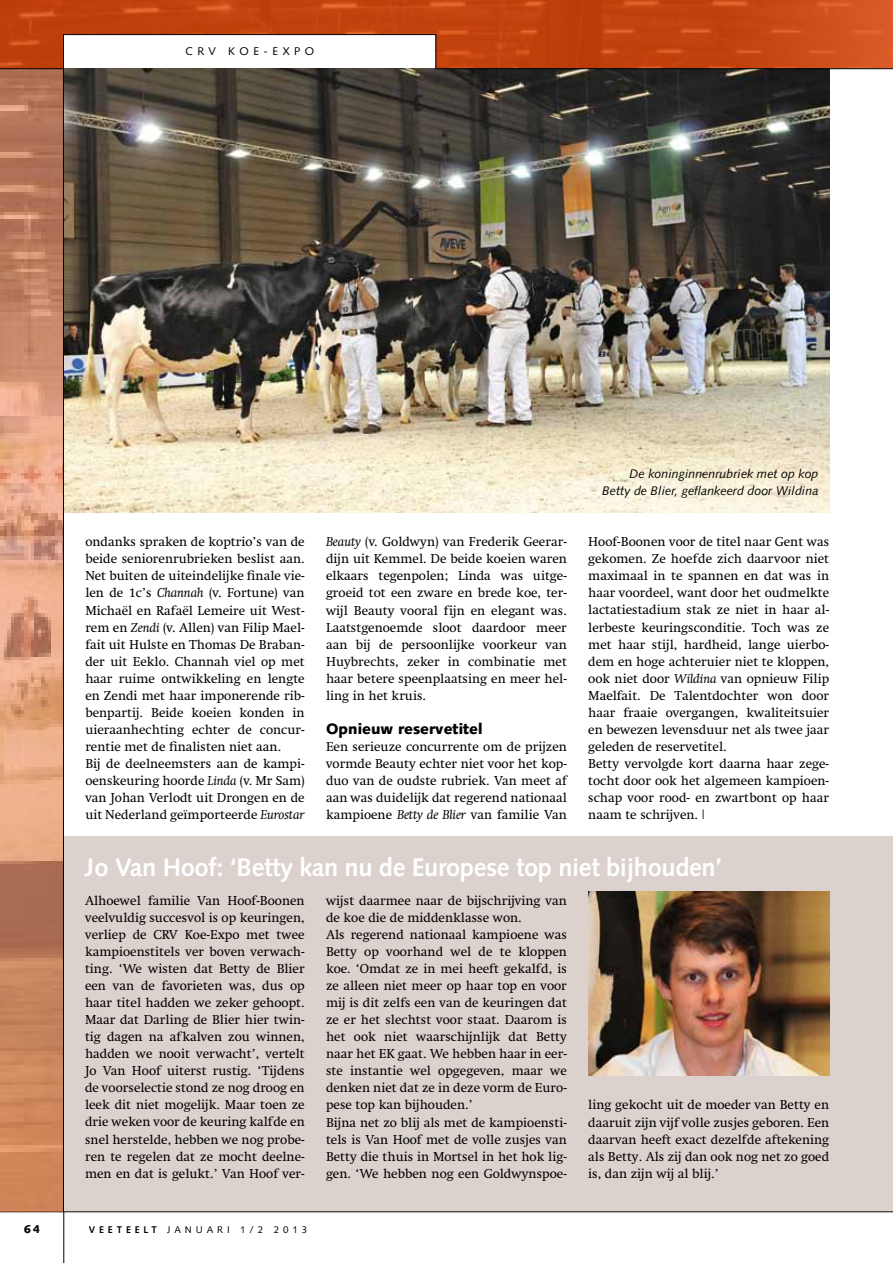
<style>
.page{position:relative;width:893px;height:1263px;background:#fff}
.page>*{position:absolute;margin:0;border:0;box-sizing:border-box;transform-origin:0 0}
.t1{font:700 25.5px "Syntax LT Pro";letter-spacing:-.015em;color:#fff}
.t2{font:900 15px "Syntax LT Pro";color:#000}
.t3{font:13.2px/17.1px "Swift LT Pro";color:#000;text-align:justify}
.t4{font:italic 12.45px/17.1px "Syntax LT Pro";color:#000;text-align:right}
.t5{font:11.25px "Syntax LT Pro";letter-spacing:.4em;color:#000}
.t6{font:900 11.25px "Syntax LT Pro";color:#000}
.t7{font:9.75px "Syntax LT Pro";letter-spacing:.4em;color:#000}
.s1{font-style:italic}
.s2{font-family:"Univers LT Pro 45";font-weight:300}
.s3{font-weight:700}
</style>
<div class="page">
<div style="left:64px;top:836px;width:829px;height:375px;background:#dbd1cd"></div>
<img style="left:588px;top:891px;width:241px;height:184px">
<img style="left:64px;top:69px;width:765px;height:443px">
<svg style="left:0;top:1211px;width:893px;height:52px"></svg>
<hr style="left:63px;top:1212px;width:1px;height:51px;background:#000">
<svg style="left:0;top:69px;width:63px;height:1143px;background:#ce8f6e"></svg>
<hr style="left:63px;top:68px;width:1px;height:1144px;background:#000">
<svg style="left:0;top:0;width:893px;height:69px"></svg>
<p class="t5" style="left:185px;top:45px;width:130px">CRV KOE-EXPO</p>
<p class="t3" style="left:85px;top:533px;width:221px;text-align:left">ondanks spraken de koptrio’s van de beide seniorenrubrieken beslist aan.<br>Net buiten de uiteindelijke finale vie&shy;len de 1c’s <span class="s1">Channah</span> (v. Fortune) van Michaël en Rafaël Lemeire uit West&shy;rem en <span class="s1">Zendi</span> (v. Allen) van Filip Mael&shy;fait uit Hulste en Thomas De Braban&shy;der uit Eeklo. Channah viel op met haar ruime ontwikkeling en lengte en Zendi met haar imponerende rib&shy;benpartij. Beide koeien konden in uieraanhechting echter de concur&shy;rentie met de finalisten niet aan.<br>Bij de deelneemsters aan de kampi&shy;oenskeuring hoorde <span class="s1">Linda</span> (v. Mr Sam) van Johan Verlodt uit Drongen en de uit Nederland geïmporteerde <span class="s1">Eurostar</span></p>
<p class="t3" style="left:326px;top:533px;width:242px"><span class="s1">Beauty</span> (v. Goldwyn) van Frederik Geerar&shy;dijn uit Kemmel. De beide koeien waren elkaars tegenpolen; Linda was uitge&shy;groeid tot een zware en brede koe, ter&shy;wijl Beauty vooral fijn en elegant was.<br>Laatstgenoemde sloot daardoor meer aan bij de persoonlijke voorkeur van Huybrechts, zeker in combinatie met haar betere speenplaatsing en meer hel&shy;ling in het kruis.</p>
<p class="t2" style="left:326px;top:720px;width:158px">Opnieuw reservetitel</p>
<p class="t3" style="left:326px;top:738px;width:242px">Een serieuze concurrente om de prijzen vormde Beauty echter niet voor het kop&shy;duo van de oudste rubriek. Van meet af aan was duidelijk dat regerend nationaal kampioene <span class="s1">Betty de Blier</span> van familie Van</p>
<p class="t4" style="left:602px;top:465px;width:218px">De koninginnenrubriek met op kop<br>Betty de Blier, geflankeerd door Wildina</p>
<p class="t3" style="left:588px;top:533px;width:242px;text-align:left">Hoof-Boonen voor de titel naar Gent was gekomen. Ze hoefde zich daarvoor niet maximaal in te spannen en dat was in haar voordeel, want door het oudmelkte lactatiestadium stak ze niet in haar al&shy;lerbeste keuringsconditie. Toch was ze met haar stijl, hardheid, lange uierbo&shy;dem en hoge achteruier niet te kloppen, ook niet door <span class="s1">Wildina</span> van opnieuw Filip Maelfait. De Talentdochter won door haar fraaie overgangen, kwaliteitsuier en bewezen levensduur net als twee jaar geleden de reservetitel.<br>Betty vervolgde kort daarna haar zege&shy;tocht door ook het algemeen kampioen&shy;schap voor rood- en zwartbont op haar naam te schrijven. <span class="s2">l</span></p>
<p class="t1" style="left:85px;top:853px;width:639px">Jo Van Hoof: ‘Betty kan nu de Europese top niet bijhouden’</p>
<p class="t3" style="left:85px;top:891px;width:221px">Alhoewel familie Van Hoof-Boonen veelvuldig succesvol is op keuringen, verliep de CRV Koe-Expo met twee kampioenstitels ver boven verwach&shy;ting. ‘We wisten dat Betty de Blier een van de favorieten was, dus op haar titel hadden we zeker gehoopt.<br>Maar dat Darling de Blier hier twin&shy;tig dagen na afkalven zou winnen, hadden we nooit verwacht’, vertelt Jo Van Hoof uiterst rustig. ‘Tijdens de voorselectie stond ze nog droog en leek dit niet mogelijk. Maar toen ze drie weken voor de keuring kalfde en snel herstelde, hebben we nog probe&shy;ren te regelen dat ze mocht deelne&shy;men en dat is gelukt.’ Van Hoof ver-</p>
<p class="t3" style="left:326px;top:891px;width:242px;text-align:left">wijst daarmee naar de bijschrijving van de koe die de middenklasse won.<br>Als regerend nationaal kampioene was Betty op voorhand wel de te kloppen koe. ‘Omdat ze in mei heeft gekalfd, is ze alleen niet meer op haar top en voor mij is dit zelfs een van de keuringen dat ze er het slechtst voor staat. Daarom is het ook niet waarschijnlijk dat Betty naar het EK gaat. We hebben haar in eer&shy;ste instantie wel opgegeven, maar we denken niet dat ze in deze vorm de Euro&shy;pese top kan bijhouden.’<br>Bijna net zo blij als met de kampioensti&shy;tels is Van Hoof met de volle zusjes van Betty die thuis in Mortsel in het hok lig&shy;gen. ‘We hebben nog een Goldwynspoe-</p>
<p class="t3" style="left:588px;top:1096px;width:242px">ling gekocht uit de moeder van Betty en daaruit zijn vijf volle zusjes geboren. Een daarvan heeft exact dezelfde aftekening als Betty. Als zij dan ook nog net zo goed is, dan zijn wij al blij.’</p>
<p class="t6" style="left:24px;top:1222px;width:18px">64</p>
<p class="t7" style="left:89px;top:1223px;width:220px"><span class="s3">VEETEELT</span> JANUARI 1/2 2013</p>
</div>
